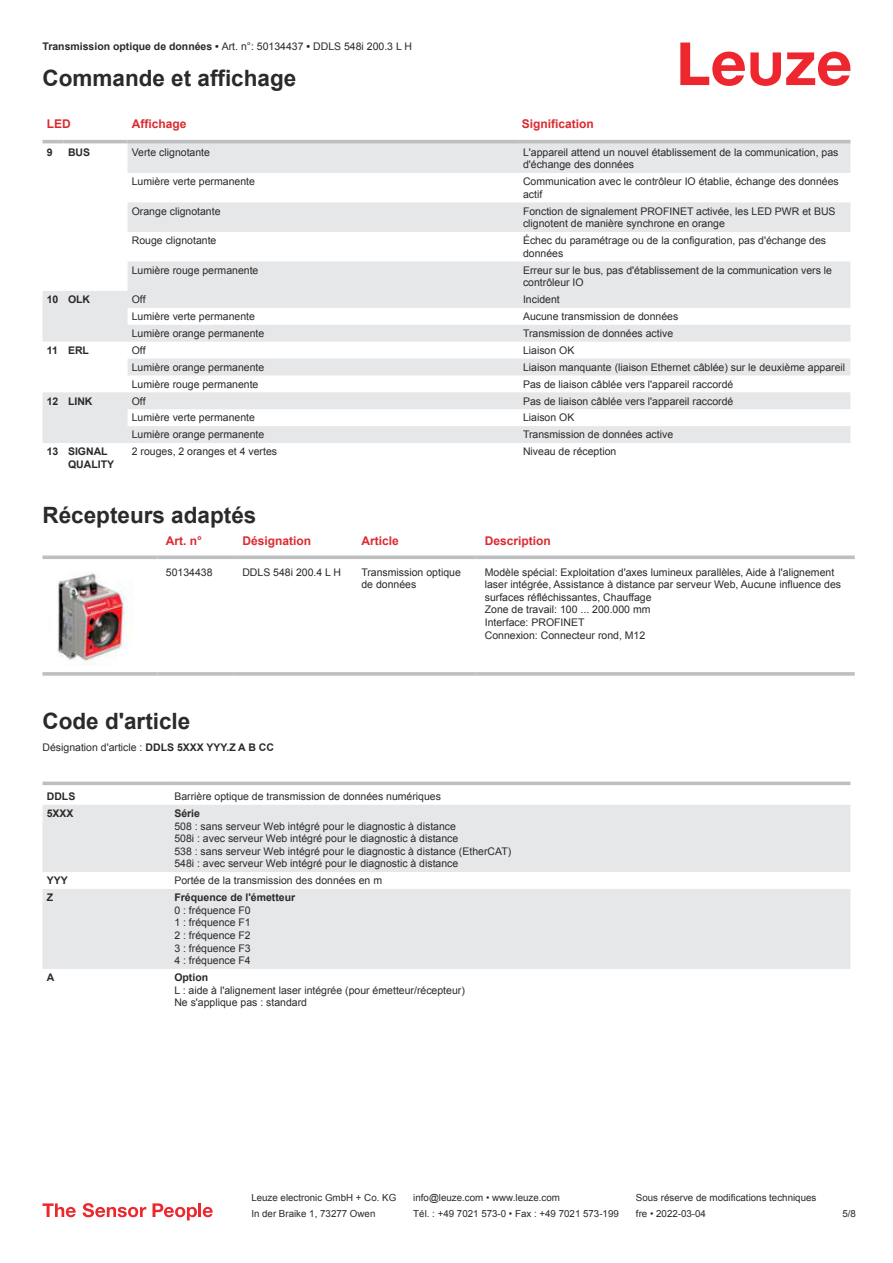
<style>
.page{position:relative;width:893px;height:1263px;background:#fff}
.page>*{position:absolute;margin:0;border:0;box-sizing:border-box;transform-origin:0 0}
.t1{font:700 22.5px "Arial";color:#2b292a}
.t2{font:700 12px "Arial";color:#db2a30}
.t3{font:10.5px/12.6px "Arial";color:#2b292a}
.t4{font:700 10.5px/12.6px "Arial";color:#2b292a}
.t5{font:9.75px "Arial";color:#2b292a}
.s1{font-weight:400}
.s2{font-weight:700}
</style>
<div class="page">
<svg style="left:680px;top:43px;width:170px;height:43px"></svg>
<svg style="left:43px;top:143px;width:807px;height:300px;fill:#e6e7e9"></svg>
<hr style="left:43px;top:140px;width:21px;height:3px;background:#bdbfc1">
<hr style="left:64px;top:140px;width:64px;height:3px;background:#bdbfc1">
<hr style="left:128px;top:140px;width:391px;height:3px;background:#bdbfc1">
<hr style="left:519px;top:140px;width:331px;height:3px;background:#bdbfc1">
<svg style="left:43px;top:555px;width:114px;height:4px"></svg>
<svg style="left:157px;top:555px;width:77px;height:4px"></svg>
<svg style="left:234px;top:555px;width:119px;height:4px"></svg>
<svg style="left:353px;top:555px;width:123px;height:4px"></svg>
<svg style="left:476px;top:555px;width:379px;height:4px;background:#c5c7c8"></svg>
<svg style="left:43px;top:672px;width:114px;height:4px"></svg>
<svg style="left:157px;top:672px;width:77px;height:4px"></svg>
<svg style="left:234px;top:672px;width:119px;height:4px"></svg>
<svg style="left:353px;top:672px;width:123px;height:4px"></svg>
<svg style="left:476px;top:672px;width:379px;height:4px;background:#c3c5c7"></svg>
<img style="left:57px;top:573px;width:75px;height:92px">
<svg style="left:43px;top:785px;width:807px;height:1px"></svg>
<svg style="left:43px;top:805px;width:807px;height:164px;background:#e8e9eb"></svg>
<svg style="left:43px;top:781px;width:127px;height:4px"></svg>
<svg style="left:170px;top:781px;width:680px;height:4px;background:#c6c8ca"></svg>
<svg style="left:43px;top:1203px;width:33px;height:14px"></svg>
<svg style="left:83px;top:1203px;width:63px;height:14px"></svg>
<svg style="left:153px;top:1203px;width:44px;height:17px"></svg>
<hr style="left:198px;top:1203px;width:3px;height:14px;background:#ed272d">
<svg style="left:203px;top:1207px;width:10px;height:10px"></svg>
<p class="t4" style="left:43px;top:41px;width:371px">Transmission optique de données • <span class="s1">Art. n°: 50134437</span> • <span class="s1">DDLS 548i 200.3 L H</span></p>
<h1 class="t1" style="left:43px;top:70px;width:255px">Commande et affichage</h1>
<p class="t2" style="left:47px;top:119px;width:25px">LED</p>
<p class="t2" style="left:132px;top:119px;width:56px">Affichage</p>
<p class="t2" style="left:522px;top:119px;width:74px">Signification</p>
<p class="t4" style="left:47px;top:147px;width:7px">9</p>
<p class="t4" style="left:68px;top:147px;width:24px">BUS</p>
<p class="t3" style="left:132px;top:147px;width:80px">Verte clignotante</p>
<p class="t3" style="left:523px;top:147px;width:317px">L'appareil attend un nouvel établissement de la communication, pas d'échange des données</p>
<p class="t3" style="left:132px;top:176px;width:125px">Lumière verte permanente</p>
<p class="t3" style="left:523px;top:176px;width:317px">Communication avec le contrôleur IO établie, échange des données actif</p>
<p class="t3" style="left:132px;top:206px;width:90px">Orange clignotante</p>
<p class="t3" style="left:523px;top:206px;width:314px">Fonction de signalement PROFINET activée, les LED PWR et BUS clignotent de manière synchrone en orange</p>
<p class="t3" style="left:132px;top:235px;width:86px">Rouge clignotante</p>
<p class="t3" style="left:523px;top:235px;width:305px">Échec du paramétrage ou de la configuration, pas d'échange des données</p>
<p class="t3" style="left:132px;top:265px;width:128px">Lumière rouge permanente</p>
<p class="t3" style="left:523px;top:265px;width:310px">Erreur sur le bus, pas d'établissement de la communication vers le contrôleur IO</p>
<p class="t4" style="left:47px;top:294px;width:45px">10 OLK</p>
<p class="t3" style="left:132px;top:294px;width:15px">Off</p>
<p class="t3" style="left:523px;top:294px;width:38px">Incident</p>
<p class="t3" style="left:132px;top:311px;width:125px">Lumière verte permanente</p>
<p class="t3" style="left:523px;top:311px;width:157px">Aucune transmission de données</p>
<p class="t3" style="left:132px;top:328px;width:134px">Lumière orange permanente</p>
<p class="t3" style="left:523px;top:328px;width:152px">Transmission de données active</p>
<p class="t4" style="left:47px;top:345px;width:44px">11 ERL</p>
<p class="t3" style="left:132px;top:345px;width:15px">Off</p>
<p class="t3" style="left:523px;top:345px;width:53px">Liaison OK</p>
<p class="t3" style="left:132px;top:362px;width:134px">Lumière orange permanente</p>
<p class="t3" style="left:523px;top:362px;width:324px">Liaison manquante (liaison Ethernet câblée) sur le deuxième appareil</p>
<p class="t3" style="left:132px;top:379px;width:128px">Lumière rouge permanente</p>
<p class="t3" style="left:523px;top:379px;width:212px">Pas de liaison câblée vers l'appareil raccordé</p>
<p class="t4" style="left:47px;top:395px;width:47px">12 LINK</p>
<p class="t3" style="left:132px;top:395px;width:15px">Off</p>
<p class="t3" style="left:523px;top:395px;width:212px">Pas de liaison câblée vers l'appareil raccordé</p>
<p class="t3" style="left:132px;top:412px;width:125px">Lumière verte permanente</p>
<p class="t3" style="left:523px;top:412px;width:53px">Liaison OK</p>
<p class="t3" style="left:132px;top:429px;width:134px">Lumière orange permanente</p>
<p class="t3" style="left:523px;top:429px;width:152px">Transmission de données active</p>
<p class="t4" style="left:68px;top:446px;width:48px;text-indent:-21px">13 SIGNAL<br>QUALITY</p>
<p class="t3" style="left:132px;top:446px;width:147px">2 rouges, 2 oranges et 4 vertes</p>
<p class="t3" style="left:523px;top:446px;width:95px">Niveau de réception</p>
<h1 class="t1" style="left:43px;top:506px;width:215px">Récepteurs adaptés</h1>
<p class="t2" style="left:166px;top:536px;width:38px">Art. n°</p>
<p class="t2" style="left:242px;top:536px;width:70px">Désignation</p>
<p class="t2" style="left:361px;top:536px;width:39px">Article</p>
<p class="t2" style="left:485px;top:536px;width:68px">Description</p>
<p class="t3" style="left:166px;top:566px;width:48px">50134438</p>
<p class="t3" style="left:242px;top:566px;width:100px">DDLS 548i 200.4 L H</p>
<p class="t3" style="left:361px;top:566px;width:101px">Transmission optique de données</p>
<p class="t3" style="left:485px;top:566px;width:358px">Modèle spécial: Exploitation d'axes lumineux parallèles, Aide à l'alignement laser intégrée, Assistance à distance par serveur Web, Aucune influence des surfaces réfléchissantes, Chauffage<br>Zone de travail: 100 ... 200.000 mm<br>Interface: PROFINET<br>Connexion: Connecteur rond, M12</p>
<h1 class="t1" style="left:43px;top:712px;width:149px">Code d'article</h1>
<p class="t3" style="left:43px;top:742px;width:233px">Désignation d'article : <span class="s2">DDLS 5XXX YYY.Z A B CC</span></p>
<p class="t4" style="left:47px;top:791px;width:30px">DDLS</p>
<p class="t3" style="left:174px;top:791px;width:268px">Barrière optique de transmission de données numériques</p>
<p class="t4" style="left:47px;top:808px;width:28px">5XXX</p>
<p class="t4" style="left:174px;top:808px;width:27px">Série</p>
<p class="t3" style="left:174px;top:820px;width:338px">508 : sans serveur Web intégré pour le diagnostic à distance<br>508i : avec serveur Web intégré pour le diagnostic à distance<br>538 : sans serveur Web intégré pour le diagnostic à distance (EtherCAT)<br>548i : avec serveur Web intégré pour le diagnostic à distance</p>
<p class="t4" style="left:47px;top:875px;width:23px">YYY</p>
<p class="t3" style="left:174px;top:875px;width:209px">Portée de la transmission des données en m</p>
<p class="t4" style="left:47px;top:892px;width:8px">Z</p>
<p class="t4" style="left:174px;top:892px;width:122px">Fréquence de l'émetteur</p>
<p class="t3" style="left:174px;top:905px;width:78px;text-align:justify">0 : fréquence F0<br>1 : fréquence F1<br>2 : fréquence F2<br>3 : fréquence F3<br>4 : fréquence F4</p>
<p class="t4" style="left:47px;top:972px;width:9px">A</p>
<p class="t4" style="left:174px;top:972px;width:35px">Option</p>
<p class="t3" style="left:174px;top:985px;width:292px">L : aide à l'alignement laser intégrée (pour émetteur/récepteur)<br>Ne s'applique pas : standard</p>
<p class="t5" style="left:251px;top:1194px;width:146px">Leuze electronic GmbH + Co. KG</p>
<p class="t5" style="left:413px;top:1194px;width:148px">info@leuze.com • www.leuze.com</p>
<p class="t5" style="left:636px;top:1194px;width:182px">Sous réserve de modifications techniques</p>
<p class="t5" style="left:251px;top:1210px;width:126px">In der Braike 1, 73277 Owen</p>
<p class="t5" style="left:413px;top:1210px;width:207px">Tél. : +49 7021 573-0 • Fax : +49 7021 573-199</p>
<p class="t5" style="left:636px;top:1210px;width:72px">fre • 2022-03-04</p>
<p class="t5" style="left:842px;top:1210px;width:15px">5 /8</p>
</div>
